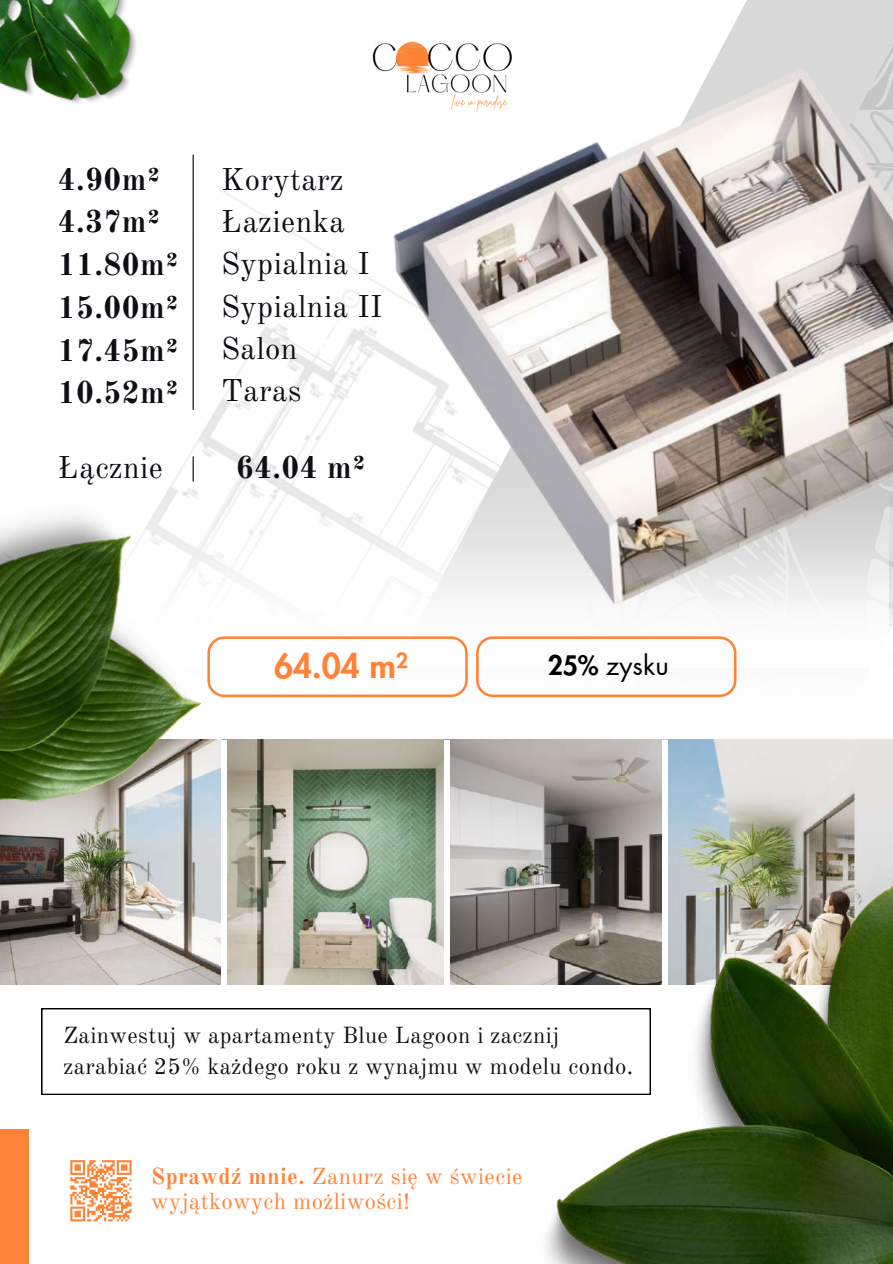
<style>
.page{position:relative;width:893px;height:1264px;background:#fff}
.page>*{position:absolute;margin:0;border:0;box-sizing:border-box;transform-origin:0 0}
.t1{font:800 33px "Futura LT Pro";color:#ff8336}
.t2{font:30.9px/42.3px "Old Standard";letter-spacing:.015em;color:#0e0e14}
.t3{font:700 30.75px/42.8px "Old Standard";letter-spacing:.015em;color:#0e0e14}
.t4{font:30.75px "Old Standard";letter-spacing:.015em;color:#0e0e14}
.t5{font:26.25px "Futura LT Pro";color:#000}
.t6{font:22.8px/31px "Old Standard";letter-spacing:.015em;color:#0e0e14}
.t7{font:22.8px/24.8px "Old Standard";letter-spacing:.015em;color:#ff8336}
.s1{font-weight:800}
.s2{font-weight:700}
</style>
<div class="page">
<img style="left:202px;top:342px;width:271px;height:398px">
<img style="left:0;top:740px;width:473px;height:244px">
<img style="left:0;top:433px;width:263px;height:446px">
<hr style="left:192px;top:155px;width:2px;height:255px;background:#000">
<hr style="left:192px;top:456px;width:2px;height:25px;background:#000">
<div style="left:0;top:1129px;width:28px;height:134px;background:#ff8336"></div>
<div style="left:221px;top:740px;width:6px;height:244px;background:#fff"></div>
<div style="left:444px;top:740px;width:6px;height:244px;background:#fff"></div>
<svg style="left:41px;top:1008px;width:432px;height:86px"></svg>
<img style="left:0;top:0;width:137px;height:104px">
<svg style="left:70px;top:1160px;width:62px;height:62px"></svg>
<img style="left:473px;top:0;width:420px;height:1261px">
<svg style="left:207px;top:636px;width:260px;height:61px"></svg>
<img style="left:337px;top:0;width:555px;height:679px">
<h3 class="t3" style="left:58px;top:158px;width:122px">4.90m²<br>4.37m²<br>11.80m²<br>15.00m²<br>17.45m²<br>10.52m²</h3>
<h2 class="t2" style="left:221px;top:158px;width:163px">Korytarz<br>Łazienka<br>Sypialnia I<br>Sypialnia II<br>Salon<br>Taras</h2>
<h3 class="t4" style="left:58px;top:448px;width:107px">Łącznie</h3>
<h3 class="t3" style="left:236px;top:446px;width:131px">64.04 m²</h3>
<h1 class="t1" style="left:274px;top:650px;width:135px">64.04 m²</h1>
<p class="t5" style="left:548px;top:653px;width:122px"><span class="s1">25%</span> zysku</p>
<p class="t6" style="left:63px;top:1019px;width:571px">Zainwestuj w apartamenty Blue Lagoon i zacznij zarabiać 25% każdego roku z wynajmu w modelu condo.</p>
<p class="t7" style="left:151px;top:1164px;width:373px"><span class="s2">Sprawdź mnie.</span> Zanurz się w świecie wyjątkowych możliwości!</p>
</div>
